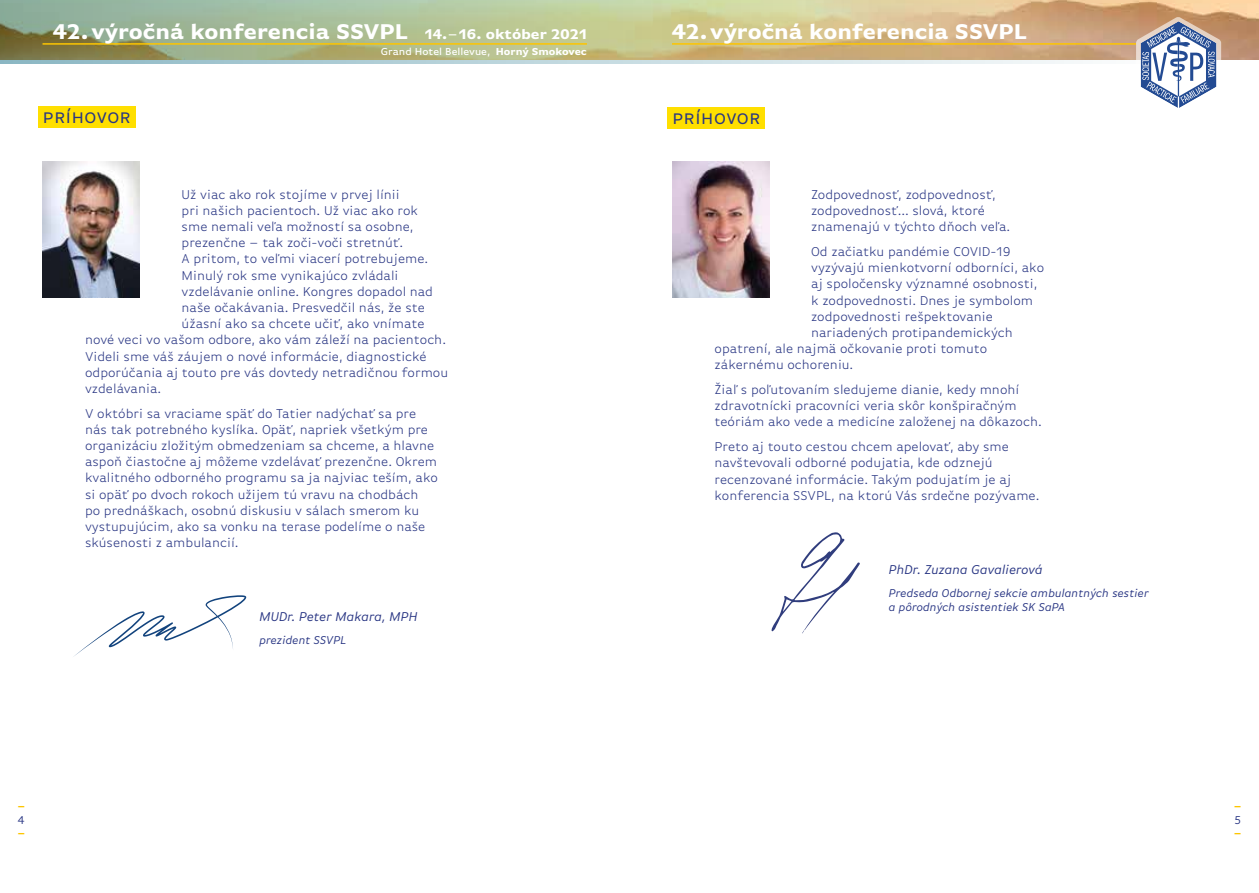
<style>
.page{position:relative;width:1259px;height:893px;background:#fff}
.page>*{position:absolute;margin:0;border:0;box-sizing:border-box;transform-origin:0 0}
.t1{font:700 22.5px "Basic Gothic Pro";color:#fff}
.t2{font:21px "Basic Gothic Pro";color:#283583}
.t3{font:700 14.85px "Basic Gothic Pro";color:#fff}
.t4{font:300 13.5px/16.2px "Basic Gothic Pro";color:#283583}
.t5{font:italic 13.5px "Basic Gothic Pro";color:#283583}
.t6{font:italic 12px/14.4px "Basic Gothic Pro";color:#283583}
.t7{font:700 12px "Basic Gothic Pro";color:#fdc500}
.t8{font:12px "Basic Gothic Pro";color:#283583}
.t9{font:500 10.65px "Basic Gothic Pro";color:#fff}
.s1{font-weight:400}
.s2{font-weight:700}
</style>
<div class="page">
<img style="left:1176px;top:0;width:83px;height:60px">
<svg style="left:0;top:0;width:1176px;height:64px;background:#bab990"></svg>
<hr style="left:43px;top:43px;width:544px;height:2px;background:#fdc500">
<hr style="left:672px;top:43px;width:464px;height:2px;background:#fdc500">
<svg style="left:1136px;top:17px;width:85px;height:91px"></svg>
<img style="left:672px;top:162px;width:97px;height:135px">
<svg style="left:771px;top:532px;width:89px;height:101px"></svg>
<div style="left:38px;top:106px;width:97px;height:21px;background:#ffdf00"></div>
<img style="left:43px;top:162px;width:96px;height:135px">
<svg style="left:73px;top:595px;width:173px;height:62px"></svg>
<div style="left:668px;top:108px;width:97px;height:21px;background:#ffdf00"></div>
<h1 class="t1" style="left:53px;top:18px;width:357px">42.výročná konferencia SSVPL</h1>
<h1 class="t1" style="left:672px;top:18px;width:357px">42.výročná konferencia SSVPL</h1>
<p class="t3" style="left:425px;top:25px;width:164px">14.<span class="s1">–</span>16. október 2021</p>
<p class="t9" style="left:381px;top:46px;width:208px">Grand Hotel Bellevue, <span class="s2">Horný Smokovec</span></p>
<h2 class="t2" style="left:43px;top:104px;width:90px">príhovor</h2>
<p class="t4" style="left:182px;top:186px;width:220px">Už viac ako rok stojíme v prvej línii</p>
<p class="t4" style="left:182px;top:202px;width:238px">pri našich pacientoch. Už viac ako rok</p>
<p class="t4" style="left:182px;top:218px;width:233px">sme nemali veľa možností sa osobne,</p>
<p class="t4" style="left:182px;top:235px;width:223px">prezenčne – tak zoči-‑voči stretnúť.</p>
<p class="t4" style="left:182px;top:251px;width:248px">A pritom, to veľmi viacerí potrebujeme.</p>
<p class="t4" style="left:182px;top:267px;width:218px">Minulý rok sme vynikajúco zvládali</p>
<p class="t4" style="left:182px;top:283px;width:253px">vzdelávanie online. Kongres dopadol nad</p>
<p class="t4" style="left:182px;top:299px;width:245px">naše očakávania. Presvedčil nás, že ste</p>
<p class="t4" style="left:182px;top:316px;width:244px">úžasní ako sa chcete učiť, ako vnímate</p>
<p class="t4" style="left:85px;top:332px;width:362px">nové veci vo vašom odbore, ako vám záleží na pacientoch.</p>
<p class="t4" style="left:85px;top:348px;width:343px">Videli sme váš záujem o nové informácie, diagnostické</p>
<p class="t4" style="left:85px;top:364px;width:364px">odporúčania aj touto pre vás dovtedy netradičnou formou</p>
<p class="t4" style="left:85px;top:380px;width:78px">vzdelávania.</p>
<p class="t4" style="left:85px;top:405px;width:354px">V októbri sa vraciame späť do Tatier nadýchať sa pre nás tak potrebného kyslíka. Opäť, napriek všetkým pre organizáciu zložitým obmedzeniam sa chceme, a hlavne aspoň čiastočne aj môžeme vzdelávať prezenčne. Okrem kvalitného odborného programu sa ja najviac teším, ako si opäť po dvoch rokoch užijem tú vravu na chodbách<br>po prednáškach, osobnú diskusiu v sálach smerom ku vystupujúcim, ako sa vonku na terase podelíme o naše skúsenosti z ambulancií.</p>
<p class="t5" style="left:259px;top:609px;width:160px">MUDr. Peter Makara, MPH</p>
<p class="t6" style="left:259px;top:633px;width:89px">prezident SSVPL</p>
<h2 class="t2" style="left:672px;top:105px;width:90px">príhovor</h2>
<p class="t4" style="left:811px;top:186px;width:201px">Zodpovednosť, zodpovednosť, zodpovednosť... slová, ktoré znamenajú v týchto dňoch veľa.</p>
<p class="t4" style="left:811px;top:243px;width:201px">Od začiatku pandémie COVID-19</p>
<p class="t4" style="left:811px;top:260px;width:234px">vyzývajú mienkotvorní odborníci, ako</p>
<p class="t4" style="left:811px;top:276px;width:228px">aj spoločensky významné osobnosti,</p>
<p class="t4" style="left:811px;top:292px;width:223px">k zodpovednosti. Dnes je symbolom</p>
<p class="t4" style="left:811px;top:308px;width:183px">zodpovednosti rešpektovanie</p>
<p class="t4" style="left:811px;top:324px;width:203px">nariadených protipandemických</p>
<p class="t4" style="left:714px;top:341px;width:274px">opatrení, ale najmä očkovanie proti tomuto</p>
<p class="t4" style="left:714px;top:357px;width:140px">zákernému ochoreniu.</p>
<p class="t4" style="left:714px;top:382px;width:329px">Žiaľ s poľutovaním sledujeme dianie, kedy mnohí zdravotnícki pracovníci veria skôr konšpiračným teóriám ako vede a medicíne založenej na dôkazoch.</p>
<p class="t4" style="left:714px;top:439px;width:326px">Preto aj touto cestou chcem apelovať, aby sme navštevovali odborné podujatia, kde odznejú recenzované informácie. Takým podujatím je aj konferencia SSVPL, na ktorú Vás srdečne pozývame.</p>
<p class="t5" style="left:889px;top:562px;width:155px">PhDr. Zuzana Gavalierová</p>
<p class="t6" style="left:889px;top:586px;width:261px">Predseda Odbornej sekcie ambulantných sestier a pôrodných asistentiek SK SaPA</p>
<p class="t7" style="left:17px;top:799px;width:10px">–</p>
<p class="t8" style="left:18px;top:813px;width:8px">4</p>
<p class="t7" style="left:17px;top:826px;width:10px">–</p>
<p class="t7" style="left:1233px;top:799px;width:10px">–</p>
<p class="t8" style="left:1234px;top:813px;width:8px">5</p>
<p class="t7" style="left:1233px;top:826px;width:10px">–</p>
</div>
